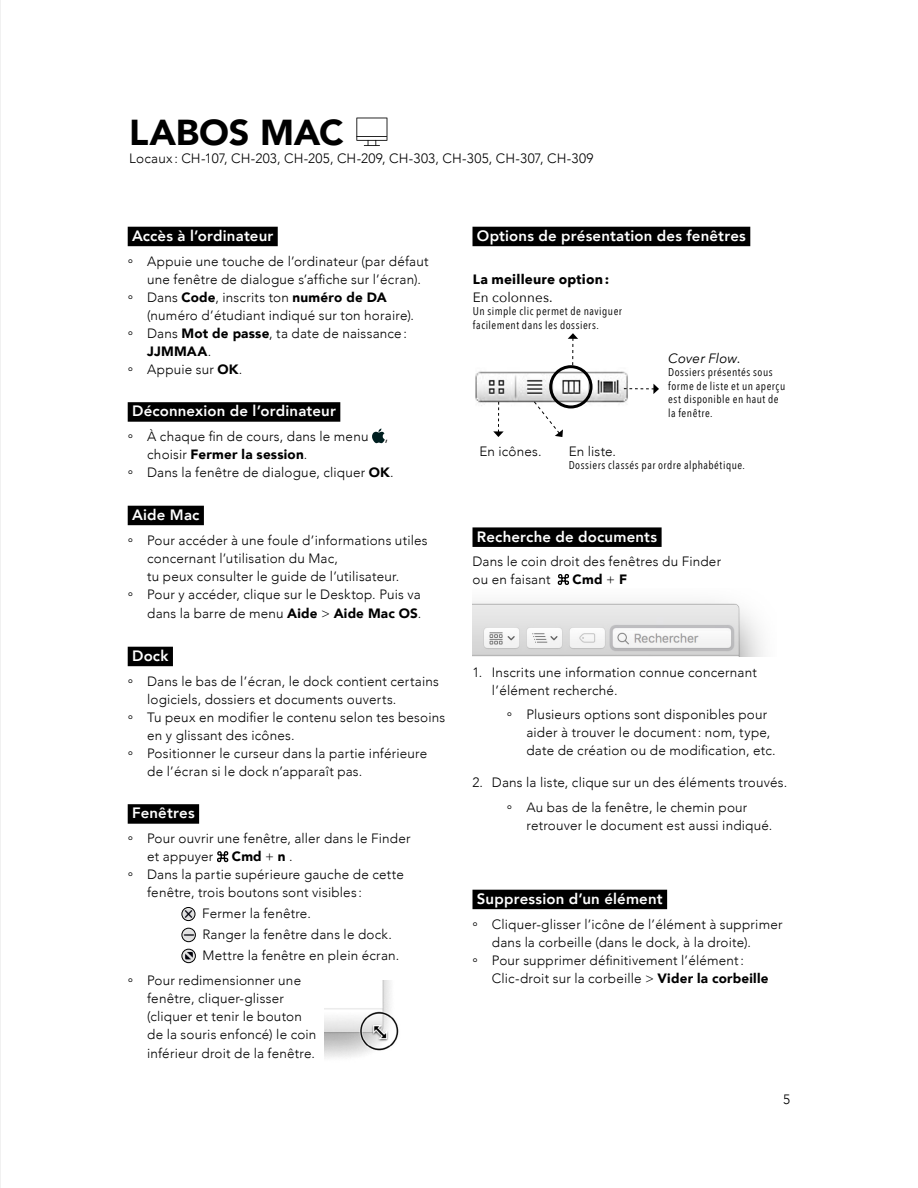
<style>
.page{position:relative;width:918px;height:1188px;background:#fff}
.page>*{position:absolute;margin:0;border:0;box-sizing:border-box;transform-origin:0 0}
.t1{font:900 36px "Avenir";letter-spacing:-.005em;color:#000}
.t2{font:800 15px "Avenir";letter-spacing:.01em;color:#fff}
.t3{font:300 13.5px/18px "Avenir";letter-spacing:.015em;color:#000}
.t4{font:900 13.5px "Avenir";letter-spacing:.015em;color:#000}
.t5{font:700 13.5px "Avenir Next";letter-spacing:.015em;color:#000}
.t6{font:13.5px "Avenir Next";letter-spacing:.01em;color:#000}
.t7{font:italic 13.5px "Avenir Next";letter-spacing:.005em;color:#000}
.t8{font:11.25px/13.5px "Avenir Next Condensed";letter-spacing:.045em;color:#000}
.s1{font-weight:900}
.s2{font-weight:300}
.s3{font-style:normal}
</style>
<div class="page">
<svg style="left:356px;top:118px;width:31px;height:28px"></svg>
<div style="left:128px;top:227px;width:150px;height:19px;background:#000"></div>
<div style="left:128px;top:402px;width:212px;height:20px;background:#000"></div>
<div style="left:128px;top:506px;width:76px;height:19px;background:#000"></div>
<div style="left:128px;top:647px;width:45px;height:19px;background:#000"></div>
<div style="left:128px;top:804px;width:71px;height:20px;background:#000"></div>
<svg style="left:372px;top:429px;width:13px;height:14px"></svg>
<svg style="left:217px;top:851px;width:12px;height:12px"></svg>
<img style="left:182px;top:907px;width:13px;height:14px;border-radius:7px">
<div style="left:182px;top:907px;width:13px;height:14px;border:1px solid #000;border-radius:50%"></div>
<img style="left:182px;top:928px;width:13px;height:14px;border-radius:7px">
<div style="left:182px;top:928px;width:14px;height:14px;border:1px solid #000;border-radius:50%"></div>
<img style="left:182px;top:949px;width:13px;height:14px;border-radius:7px">
<div style="left:182px;top:949px;width:14px;height:14px;border:1px solid #000;border-radius:50%"></div>
<div style="left:472px;top:227px;width:278px;height:19px;background:#000"></div>
<img style="left:475px;top:367px;width:153px;height:40px">
<svg style="left:493px;top:402px;width:11px;height:35px"></svg>
<svg style="left:533px;top:401px;width:30px;height:36px"></svg>
<svg style="left:624px;top:384px;width:35px;height:10px"></svg>
<svg style="left:568px;top:333px;width:10px;height:32px"></svg>
<div style="left:549px;top:365px;width:44px;height:43px;border:3px solid #000;border-radius:50%"></div>
<hr style="left:0;top:0;width:1px;height:1188px;background:#ededed">
<div style="left:472px;top:527px;width:190px;height:20px;background:#000"></div>
<div style="left:472px;top:890px;width:195px;height:19px;background:#000"></div>
<svg style="left:557px;top:574px;width:13px;height:11px"></svg>
<img style="left:472px;top:601px;width:291px;height:56px">
<img style="left:324px;top:980px;width:75px;height:78px">
<h1 class="t1" style="left:129px;top:101px;width:216px">LABOS MAC</h1>
<p class="t3" style="left:129px;top:149px;width:466px">Locaux : CH-107, CH-203, CH-205, CH-209, CH-303, CH-305, CH-307, CH-309</p>
<p class="t2" style="left:132px;top:224px;width:143px">Accès à l’ordinateur</p>
<p class="t3" style="left:128px;top:252px;width:303px">° Appuie une touche de l’ordinateur (par défaut</p>
<p class="t3" style="left:147px;top:270px;width:275px">une fenêtre de dialogue s’affiche sur l’écran).</p>
<p class="t3" style="left:128px;top:288px;width:261px">° Dans <span class="s1">Code</span>, inscrits ton <span class="s1">numéro de DA</span></p>
<p class="t3" style="left:147px;top:306px;width:268px">(numéro d’étudiant indiqué sur ton horaire).</p>
<p class="t3" style="left:128px;top:324px;width:281px">° Dans <span class="s1">Mot de passe</span>, ta date de naissance:</p>
<p class="t4" style="left:147px;top:339px;width:66px">JJMMAA<span class="s2">.</span></p>
<p class="t3" style="left:128px;top:360px;width:116px">° Appuie sur <span class="s1">OK</span>.</p>
<p class="t2" style="left:132px;top:399px;width:205px">Déconnexion de l’ordinateur</p>
<p class="t3" style="left:128px;top:427px;width:262px">° À chaque fin de cours, dans le menu ,</p>
<p class="t4" style="left:147px;top:443px;width:162px"><span class="s2">choisir</span> Fermer la session<span class="s2">.</span></p>
<p class="t3" style="left:128px;top:463px;width:268px">° Dans la fenêtre de dialogue, cliquer <span class="s1">OK</span>.</p>
<p class="t2" style="left:132px;top:503px;width:69px">Aide Mac</p>
<p class="t3" style="left:128px;top:531px;width:301px">° Pour accéder à une foule d’informations utiles</p>
<p class="t3" style="left:147px;top:549px;width:192px">concernant l’utilisation du Mac,</p>
<p class="t3" style="left:147px;top:567px;width:254px">tu peux consulter le guide de l’utilisateur.</p>
<p class="t3" style="left:128px;top:585px;width:295px">° Pour y accéder, clique sur le Desktop. Puis va</p>
<p class="t3" style="left:147px;top:604px;width:276px">dans la barre de menu <span class="s1">Aide</span> &gt; <span class="s1">Aide Mac OS</span>.</p>
<p class="t2" style="left:132px;top:644px;width:38px">Dock</p>
<p class="t3" style="left:128px;top:672px;width:313px">° Dans le bas de l’écran, le dock contient certains</p>
<p class="t3" style="left:147px;top:690px;width:251px">logiciels, dossiers et documents ouverts.</p>
<p class="t3" style="left:128px;top:708px;width:319px">° Tu peux en modifier le contenu selon tes besoins</p>
<p class="t3" style="left:147px;top:726px;width:149px">en y glissant des icônes.</p>
<p class="t3" style="left:128px;top:744px;width:301px">° Positionner le curseur dans la partie inférieure</p>
<p class="t3" style="left:147px;top:762px;width:217px">de l’écran si le dock n’apparaît pas.</p>
<p class="t2" style="left:132px;top:801px;width:64px">Fenêtres</p>
<p class="t3" style="left:147px;top:829px;width:265px;text-indent:-19px">° Pour ouvrir une fenêtre, aller dans le Finder et appuyer</p>
<p class="t4" style="left:232px;top:845px;width:62px">Cmd <span class="s2">+</span> n <span class="s2">.</span></p>
<p class="t3" style="left:128px;top:865px;width:278px">° Dans la partie supérieure gauche de cette</p>
<p class="t3" style="left:147px;top:883px;width:216px">fenêtre, trois boutons sont visibles :</p>
<p class="t3" style="left:202px;top:903px;width:199px;line-height:21px">Fermer la fenêtre.<br>Ranger la fenêtre dans le dock.<br>Mettre la fenêtre en plein écran.</p>
<p class="t3" style="left:147px;top:971px;width:171px;text-indent:-19px">° Pour redimensionner une fenêtre, cliquer-glisser (cliquer et tenir le bouton de la souris enfoncé) le coin</p>
<p class="t3" style="left:147px;top:1045px;width:169px">inférieur droit de la fenêtre.</p>
<p class="t2" style="left:477px;top:224px;width:270px">Options de présentation des fenêtres</p>
<p class="t5" style="left:473px;top:267px;width:138px">La meilleure option:</p>
<p class="t6" style="left:473px;top:285px;width:81px">En colonnes.</p>
<p class="t8" style="left:473px;top:304px;width:151px">Un simple clic permet de naviguer facilement dans les dossiers.</p>
<p class="t7" style="left:668px;top:347px;width:74px">Cover Flow<span class="s3">.</span></p>
<p class="t8" style="left:668px;top:365px;width:119px">Dossiers présentés sous forme de liste et un aperçu est disponible en haut de la fenêtre.</p>
<p class="t3" style="left:479px;top:442px;width:64px">En icônes.</p>
<p class="t3" style="left:569px;top:442px;width:49px">En liste.</p>
<p class="t8" style="left:569px;top:458px;width:178px">Dossiers classés par ordre alphabétique.</p>
<p class="t2" style="left:477px;top:525px;width:182px">Recherche de documents</p>
<p class="t3" style="left:472px;top:553px;width:250px">Dans le coin droit des fenêtres du Finder ou en faisant</p>
<p class="t4" style="left:573px;top:568px;width:56px">Cmd <span class="s2">+</span> F</p>
<p class="t3" style="left:492px;top:663px;width:266px;text-indent:-19px">1. Inscrits une information connue concernant l’élément recherché.</p>
<p class="t3" style="left:526px;top:706px;width:251px;text-indent:-19px">° Plusieurs options sont disponibles pour aider à trouver le document: nom, type, date de création ou de modification, etc.</p>
<p class="t3" style="left:472px;top:770px;width:316px;line-height:24.8px;text-align:center">2. Dans la liste, clique sur un des éléments trouvés. ° Au bas de la fenêtre, le chemin pour</p>
<p class="t3" style="left:526px;top:816px;width:247px">retrouver le document est aussi indiqué.</p>
<p class="t2" style="left:477px;top:887px;width:187px">Suppression d’un élément</p>
<p class="t3" style="left:472px;top:915px;width:312px">° Cliquer-glisser l’icône de l’élément à supprimer</p>
<p class="t3" style="left:492px;top:933px;width:260px">dans la corbeille (dans le dock, à la droite).</p>
<p class="t3" style="left:472px;top:951px;width:273px">° Pour supprimer définitivement l’élément:</p>
<p class="t3" style="left:492px;top:969px;width:278px">Clic-droit sur la corbeille &gt; <span class="s1">Vider la corbeille</span></p>
<p class="t3" style="left:783px;top:1091px;width:9px">5</p>
</div>
